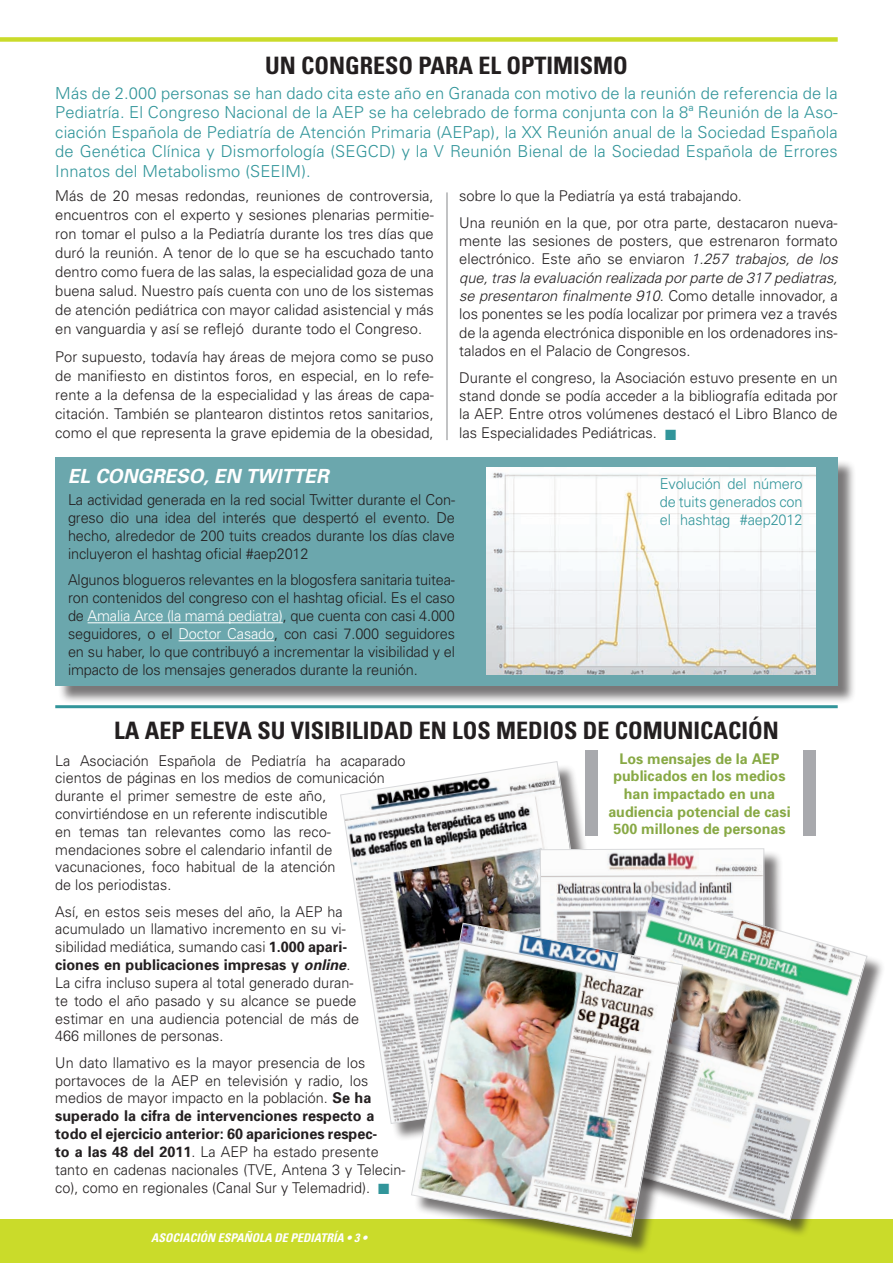
<style>
.page{position:relative;width:893px;height:1263px;background:#fff}
.page>*{position:absolute;margin:0;border:0;box-sizing:border-box;transform-origin:0 0}
.t1{font:700 condensed 24px "Univers";color:#231f20}
.t2{font:italic 700 19.5px "Univers";color:#fff}
.t3{font:300 16.5px/19.5px "Univers";letter-spacing:.01em;color:#31959a;text-align:justify}
.t4{font:300 15px/18px "Univers";letter-spacing:-.01em;color:#231f20;text-align:justify}
.t5{font:300 15px/18px "Univers";letter-spacing:-.01em;color:#31959a;text-align:justify}
.t6{font:300 14.85px/17.9px "Univers";color:#231f20;text-align:justify}
.t7{font:700 14.7px/17.7px "Univers";color:#88a945;text-align:center}
.t8{font:italic 700 condensed 12px "Univers";color:#fff}
.s1{font-style:italic}
.s2{color:#31959a}
.s3{color:#fff}
.s4{font-weight:700}
.s5{font-weight:700;font-style:italic}
</style>
<div class="page">
<div style="left:0;top:37px;width:838px;height:5px;background:#cadb2a"></div>
<div style="left:58px;top:459px;width:808px;height:261px;background:#231f20;opacity:.6"></div>
<div style="left:55px;top:457px;width:783px;height:229px;background:#6ba7ad"></div>
<div style="left:0;top:1219px;width:893px;height:44px;background:#cadb2a"></div>
<hr style="left:446px;top:192px;width:2px;height:248px;background:#939598">
<img style="left:486px;top:468px;width:329px;height:207px">
<hr style="left:88px;top:622px;width:195px;height:1px;background:#fff">
<hr style="left:179px;top:640px;width:95px;height:1px;background:#fff">
<hr style="left:55px;top:705px;width:783px;height:3px;background:#31959a">
<svg style="left:340px;top:761px;width:246px;height:363px"></svg>
<svg style="left:540px;top:848px;width:226px;height:74px"></svg>
<div style="left:577px;top:895px;width:316px;height:350px;background:#231f20;opacity:.6"></div>
<svg style="left:575px;top:893px;width:293px;height:328px"></svg>
<div style="left:413px;top:925px;width:295px;height:337px;background:#231f20;opacity:.6"></div>
<img style="left:411px;top:922px;width:272px;height:315px">
<div style="left:586px;top:750px;width:12px;height:86px;background:#a8a9ad"></div>
<div style="left:803px;top:750px;width:12px;height:86px;background:#a8a9ad"></div>
<h1 class="t1" style="left:265px;top:51px;width:364px">UN CONGRESO PARA EL OPTIMISMO</h1>
<p class="t3" style="left:55px;top:83px;width:784px">Más de 2.000 personas se han dado cita este año en Granada con motivo de la reunión de referencia de la Pediatría. El Congreso Nacional de la AEP se ha celebrado de forma conjunta con la 8ª Reunión de la Aso&shy;ciación Española de Pediatría de Atención Primaria (AEPap), la XX Reunión anual de la Sociedad Española de Genética Clínica y Dismorfología (SEGCD) y la V Reunión Bienal de la Sociedad Española de Errores Innatos del Metabolismo (SEEIM).</p>
<p class="t6" style="left:55px;top:186px;width:380px;line-height:19px">Más de 20 mesas redondas, reuniones de controversia, encuentros con el experto y sesiones plenarias permitie&shy;ron tomar el pulso a la Pediatría durante los tres días que duró la reunión. A tenor de lo que se ha escuchado tanto dentro como fuera de las salas, la especialidad goza de una buena salud. Nuestro país cuenta con uno de los sistemas de atención pediátrica con mayor calidad asistencial y más en vanguardia y así se reflejó durante todo el Congreso.</p>
<p class="t6" style="left:55px;top:347px;width:380px;line-height:19px">Por supuesto, todavía hay áreas de mejora como se puso de manifiesto en distintos foros, en especial, en lo refe&shy;rente a la defensa de la especialidad y las áreas de capa&shy;citación. También se plantearon distintos retos sanitarios, como el que representa la grave epidemia de la obesidad,</p>
<p class="t6" style="left:459px;top:182px;width:380px;line-height:26.8px">sobre lo que la Pediatría ya está trabajando.<br>Una reunión en la que, por otra parte, destacaron nueva-</p>
<p class="t6" style="left:459px;top:232px;width:380px;line-height:18.3px">mente las sesiones de posters, que estrenaron formato electrónico. Este año se enviaron <span class="s1">1.257 trabajos, de los que, tras la evaluación realizada por parte de 317 pediatras, se presentaron finalmente 910</span>. Como detalle innovador, a los ponentes se les podía localizar por primera vez a través de la agenda electrónica disponible en los ordenadores ins&shy;talados en el Palacio de Congresos.</p>
<p class="t6" style="left:459px;top:368px;width:380px;line-height:18.5px">Durante el congreso, la Asociación estuvo presente en un stand donde se podía acceder a la bibliografía editada por la AEP. Entre otros volúmenes destacó el Libro Blanco de las Especialidades Pediátricas. <span class="s2">■</span></p>
<h2 class="t2" style="left:68px;top:464px;width:262px">EL CONGRESO, EN TWITTER</h2>
<p class="t4" style="left:68px;top:490px;width:388px">La actividad generada en la red social Twitter durante el Con&shy;greso dio una idea del interés que despertó el evento. De hecho, alrededor de 200 tuits creados durante los días clave incluyeron el hashtag oficial #aep2012</p>
<p class="t4" style="left:68px;top:571px;width:388px">Algunos blogueros relevantes en la blogosfera sanitaria tuitea&shy;ron contenidos del congreso con el hashtag oficial. Es el caso de <span class="s3">Amalia Arce (la mamá pediatra)</span>, que cuenta con casi 4.000 seguidores, o el <span class="s3">Doctor Casado</span>, con casi 7.000 seguidores en su haber, lo que contribuyó a incrementar la visibilidad y el impacto de los mensajes generados durante la reunión.</p>
<p class="t5" style="left:660px;top:475px;width:144px">Evolución del número de tuits generados con el hashtag #aep2012</p>
<h1 class="t1" style="left:114px;top:715px;width:666px">LA AEP ELEVA SU VISIBILIDAD EN LOS MEDIOS DE COMUNICACIÓN</h1>
<p class="t7" style="left:608px;top:749px;width:184px">Los mensajes de la AEP publicados en los medios han impactado en una audiencia potencial de casi<br>500 millones de personas</p>
<p class="t6" style="left:55px;top:751px;width:352px;text-align:left">La Asociación Española de Pediatría ha acaparado cientos de páginas en los medios de comunicación durante el primer semestre de este año, convirtiéndose en un referente indiscutible<br>en temas tan relevantes como las reco&shy;mendaciones sobre el calendario infantil de vacunaciones, foco habitual de la atención<br>de los periodistas.</p>
<p class="t6" style="left:55px;top:902px;width:305px;text-align:left">Así, en estos seis meses del año, la AEP ha acumulado un llamativo incremento en su vi&shy;sibilidad mediática, sumando casi <span class="s4">1.000 apari&shy;ciones en publicaciones impresas y</span> <span class="s5">online</span>.<br>La cifra incluso supera al total generado duran&shy;te todo el año pasado y su alcance se puede estimar en una audiencia potencial de más de 466 millones de personas.</p>
<p class="t6" style="left:55px;top:1053px;width:352px;text-align:left">Un dato llamativo es la mayor presencia de los portavoces de la AEP en televisión y radio, los medios de mayor impacto en la población. <span class="s4">Se ha superado la cifra de intervenciones respecto a todo el ejercicio anterior: 60 apariciones respec-<br>to a las 48 del 2011</span>. La AEP ha estado presente tanto en cadenas nacionales (TVE, Antena 3 y Telecin&shy;co), como en regionales (Canal Sur y Telemadrid). <span class="s2">■</span></p>
<p class="t8" style="left:151px;top:1231px;width:218px">ASOCIACIÓN ESPAÑOLA DE PEDIATRÍA • 3 •</p>
</div>
